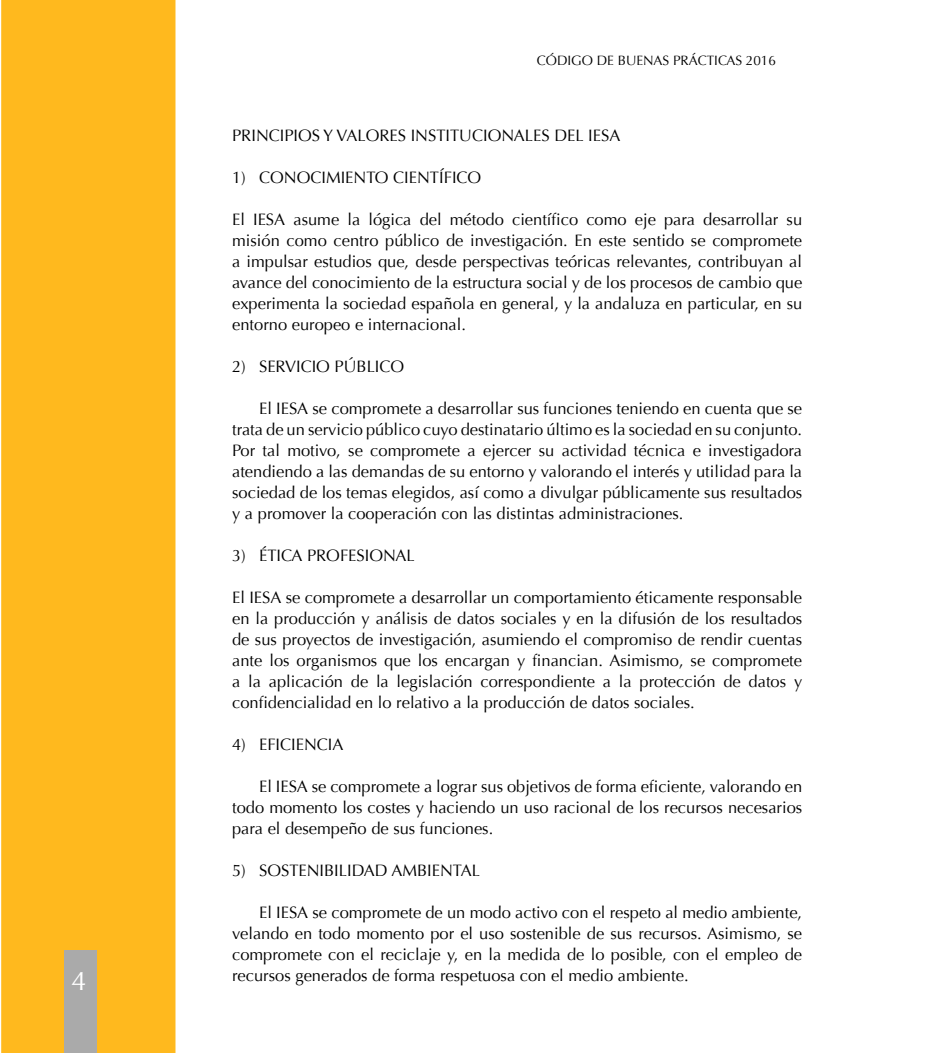
<style>
.page{position:relative;width:945px;height:1053px;background:#fff}
.page>*{position:absolute;margin:0;border:0;box-sizing:border-box;transform-origin:0 0}
.t1{font:27px "Optima";color:#fff}
.t2{font:16.5px/21px "Optima";color:#000;text-align:justify}
.t3{font:13.5px "Optima";color:#000}
</style>
<div class="page">
<div style="left:1px;top:0;width:175px;height:1053px;background:#ffb91e"></div>
<div style="left:64px;top:950px;width:32px;height:103px;background:#aaa"></div>
<h1 class="t1" style="left:71px;top:965px;width:17px">4</h1>
<p class="t3" style="left:537px;top:52px;width:241px">CÓDIGO DE BUENAS PRÁCTICAS 2016</p>
<p class="t2" style="left:232px;top:125px;width:390px">PRINCIPIOS Y VALORES INSTITUCIONALES DEL IESA</p>
<p class="t2" style="left:232px;top:167px;width:251px">1) CONOCIMIENTO CIENTÍFICO</p>
<p class="t2" style="left:232px;top:209px;width:572px">El IESA asume la lógica del método científico como eje para desarrollar su misión como centro público de investigación. En este sentido se compromete a impulsar estudios que, desde perspectivas teóricas relevantes, contribuyan al avance del conocimiento de la estructura social y de los procesos de cambio que experimenta la sociedad española en general, y la andaluza en particular, en su entorno europeo e internacional.</p>
<p class="t2" style="left:232px;top:356px;width:174px">2) SERVICIO PÚBLICO</p>
<p class="t2" style="left:232px;top:398px;width:572px;text-indent:27px">El IESA se compromete a desarrollar sus funciones teniendo en cuenta que se trata de un servicio público cuyo destinatario último es la sociedad en su conjunto.<br>Por tal motivo, se compromete a ejercer su actividad técnica e investigadora atendiendo a las demandas de su entorno y valorando el interés y utilidad para la sociedad de los temas elegidos, así como a divulgar públicamente sus resultados y a promover la cooperación con las distintas administraciones.</p>
<p class="t2" style="left:232px;top:545px;width:184px">3) ÉTICA PROFESIONAL</p>
<p class="t2" style="left:232px;top:587px;width:572px">El IESA se compromete a desarrollar un comportamiento éticamente responsable en la producción y análisis de datos sociales y en la difusión de los resultados de sus proyectos de investigación, asumiendo el compromiso de rendir cuentas ante los organismos que los encargan y financian. Asimismo, se compromete a la aplicación de la legislación correspondiente a la protección de datos y confidencialidad en lo relativo a la producción de datos sociales.</p>
<p class="t2" style="left:232px;top:734px;width:113px">4) EFICIENCIA</p>
<p class="t2" style="left:232px;top:776px;width:572px;text-indent:27px">El IESA se compromete a lograr sus objetivos de forma eficiente, valorando en todo momento los costes y haciendo un uso racional de los recursos necesarios para el desempeño de sus funciones.</p>
<p class="t2" style="left:232px;top:860px;width:249px">5) SOSTENIBILIDAD AMBIENTAL</p>
<p class="t2" style="left:232px;top:902px;width:572px;text-indent:27px">El IESA se compromete de un modo activo con el respeto al medio ambiente, velando en todo momento por el uso sostenible de sus recursos. Asimismo, se compromete con el reciclaje y, en la medida de lo posible, con el empleo de recursos generados de forma respetuosa con el medio ambiente.</p>
</div>
